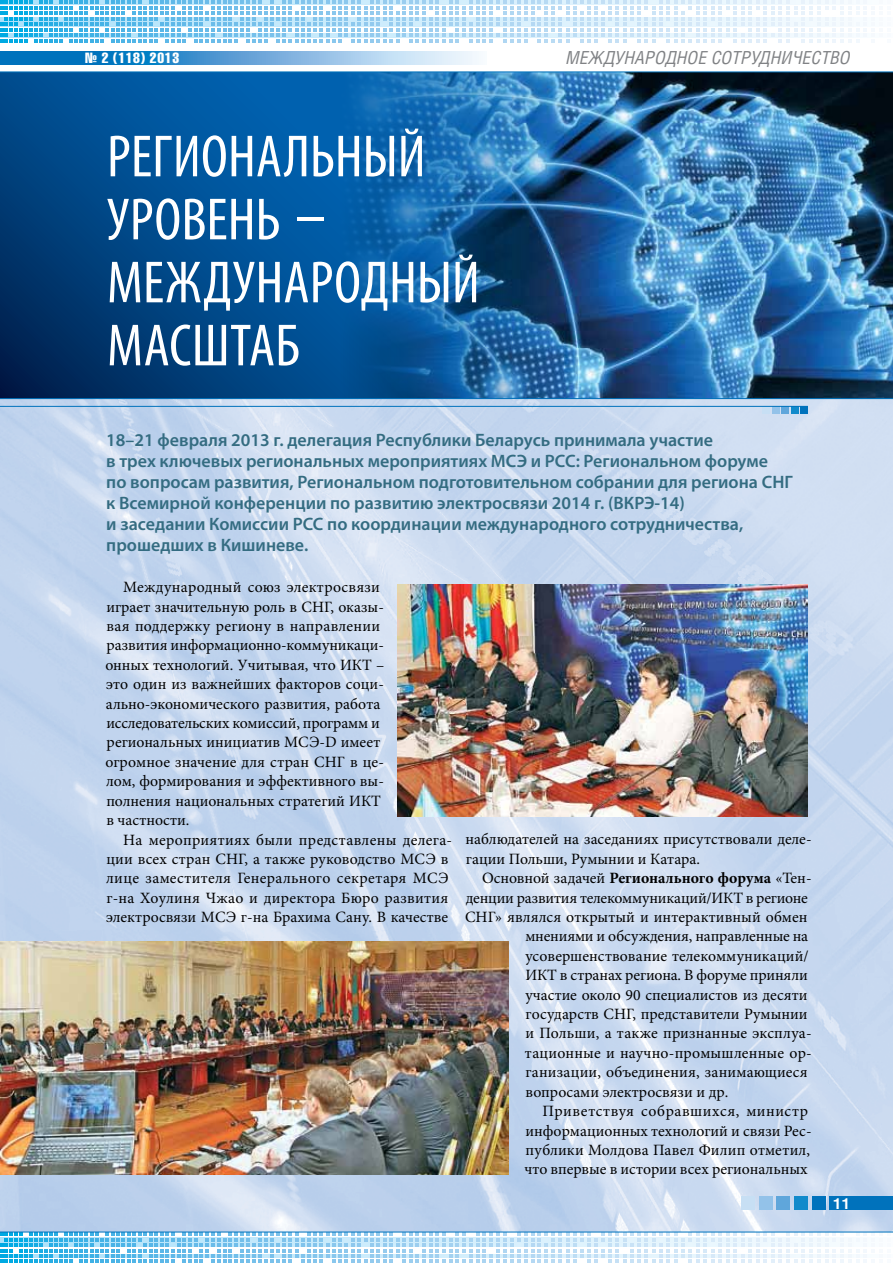
<style>
.page{position:relative;width:893px;height:1263px;background:#fff}
.page>*{position:absolute;margin:0;border:0;box-sizing:border-box;transform-origin:0 0}
.t1{font:condensed 60px/63px "Myriad Pro";color:#fff}
.t2{font:600 18px/21px "Myriad Pro";color:#346c81}
.t3{font:italic 18px "Helios Cond C";letter-spacing:.01em;color:#808285}
.t4{font:15.75px/19.4px "Minion Pro";letter-spacing:.005em;color:#000}
.t5{font:15.75px "Minion Pro";letter-spacing:-.015em;color:#000}
.t6{font:15.75px "Minion Pro";letter-spacing:.035em;color:#000}
.t7{font:700 15.15px "Helios Cond C";color:#fff;scale:1.11 1}
.t8{font:14.55px "Helios Compressed C";letter-spacing:.05em;color:#fff}
.s1{font-weight:700}
</style>
<div class="page">
<img style="left:0;top:399px;width:893px;height:833px">
<img style="left:570px;top:73px;width:323px;height:325px">
<svg style="left:0;top:73px;width:570px;height:325px;background:#0a5493"></svg>
<div style="left:791px;top:407px;width:7px;height:7px;background:#118acb"></div>
<div style="left:800px;top:407px;width:8px;height:7px;background:#0072bc"></div>
<div style="left:781px;top:407px;width:8px;height:7px;background:#5fa6db"></div>
<div style="left:772px;top:407px;width:7px;height:7px;background:#93c2e9"></div>
<div style="left:762px;top:407px;width:8px;height:7px;background:#c7dff4"></div>
<hr style="left:0;top:398px;width:893px;height:1px;background:#0072bc">
<hr style="left:0;top:406px;width:808px;height:1px;background:#0072bc">
<img style="left:0;top:941px;width:508px;height:233px">
<img style="left:397px;top:584px;width:411px;height:233px">
<svg style="left:0;top:1px;width:867px;height:42px"></svg>
<svg style="left:0;top:1233px;width:867px;height:30px"></svg>
<div style="left:829px;top:1196px;width:64px;height:14px;background:#0072bc"></div>
<hr style="left:0;top:72px;width:893px;height:1px;background:#0072bc">
<svg style="left:0;top:51px;width:479px;height:14px;background:#60a6d7"></svg>
<div style="left:794px;top:1196px;width:14px;height:14px;background:#118acb"></div>
<div style="left:812px;top:1196px;width:13px;height:14px;background:#0072bc"></div>
<div style="left:776px;top:1196px;width:14px;height:14px;background:#5fa6db"></div>
<div style="left:759px;top:1196px;width:14px;height:14px;background:#93c2e9"></div>
<div style="left:741px;top:1196px;width:14px;height:14px;background:#c7dff4"></div>
<hr style="left:0;top:1232px;width:893px;height:1px;background:#0072bc">
<p class="t8" style="left:85px;top:49px;width:96px">№ 2 (118) 2013</p>
<p class="t3" style="left:566px;top:47px;width:286px">Международное сотрудничество</p>
<h1 class="t1" style="left:107px;top:124px;width:374px">Региональный уровень – международный масштаб</h1>
<p class="t2" style="left:106px;top:429px;width:688px">18–21 февраля 2013 г. делегация Республики Беларусь принимала участие<br>в трех ключевых региональных мероприятиях МСЭ и РСС: Региональном форуме<br>по вопросам развития, Региональном подготовительном собрании для региона СНГ к Всемирной конференции по развитию электросвязи 2014 г. (ВКРЭ-14)<br>и заседании Комиссии РСС по координации международного сотрудничества, прошедших в Кишиневе.</p>
<p class="t4" style="left:105px;top:578px;width:280px;text-indent:18px">Международный союз электросвязи играет значительную роль в СНГ, оказы&shy;вая поддержку региону в направлении развития информационно-коммуникаци&shy;онных технологий. Учитывая, что ИКТ – это один из важнейших факторов соци&shy;ально-экономического развития, работа исследовательских комиссий, программ и региональных инициатив МСЭ-D имеет огромное значение для стран СНГ в це&shy;лом, формирования и эффективного вы&shy;полнения национальных стратегий ИКТ в частности.</p>
<p class="t4" style="left:106px;top:830px;width:348px;text-indent:17px">На мероприятиях были представлены делега&shy;ции всех стран СНГ, а также руководство МСЭ в лице заместителя Генерального секретаря МСЭ г-на Хоулиня Чжао и директора Бюро развития электросвязи МСЭ г-на Брахима Сану. В качестве</p>
<p class="t4" style="left:466px;top:830px;width:347px">наблюдателей на заседаниях присутствовали деле&shy;гации Польши, Румынии и Катара.</p>
<p class="t4" style="left:482px;top:868px;width:331px">Основной задачей <span class="s1">Регионального форума</span> «Тен-</p>
<p class="t5" style="left:466px;top:887px;width:344px">денции развития телекоммуникаций/ИКТ в регионе</p>
<p class="t4" style="left:465px;top:907px;width:344px">СНГ» являлся открытый и интерактивный обмен</p>
<p class="t4" style="left:525px;top:927px;width:284px">мнениями и обсуждения, направленные на</p>
<p class="t4" style="left:525px;top:946px;width:285px">усовершенствование телекоммуникаций/</p>
<p class="t4" style="left:525px;top:966px;width:284px">ИКТ в странах региона. В форуме приняли</p>
<p class="t4" style="left:525px;top:985px;width:284px">участие около 90 специалистов из десяти</p>
<p class="t4" style="left:526px;top:1004px;width:284px">государств СНГ, представители Румынии</p>
<p class="t4" style="left:525px;top:1024px;width:288px">и Польши, а также признанные эксплуа-</p>
<p class="t4" style="left:525px;top:1043px;width:288px">тационные и научно-промышленные ор-</p>
<p class="t4" style="left:526px;top:1063px;width:284px">ганизации, объединения, занимающиеся</p>
<p class="t4" style="left:526px;top:1082px;width:204px">вопросами электросвязи и др.</p>
<p class="t6" style="left:542px;top:1100px;width:267px">Приветствуя собравшихся, министр</p>
<p class="t4" style="left:525px;top:1121px;width:288px">информационных технологий и связи Рес-</p>
<p class="t4" style="left:525px;top:1140px;width:286px">публики Молдова Павел Филип отметил,</p>
<p class="t4" style="left:524px;top:1160px;width:285px">что впервые в истории всех региональных</p>
<p class="t7" style="left:833px;top:1194px;width:17px">11</p>
</div>
